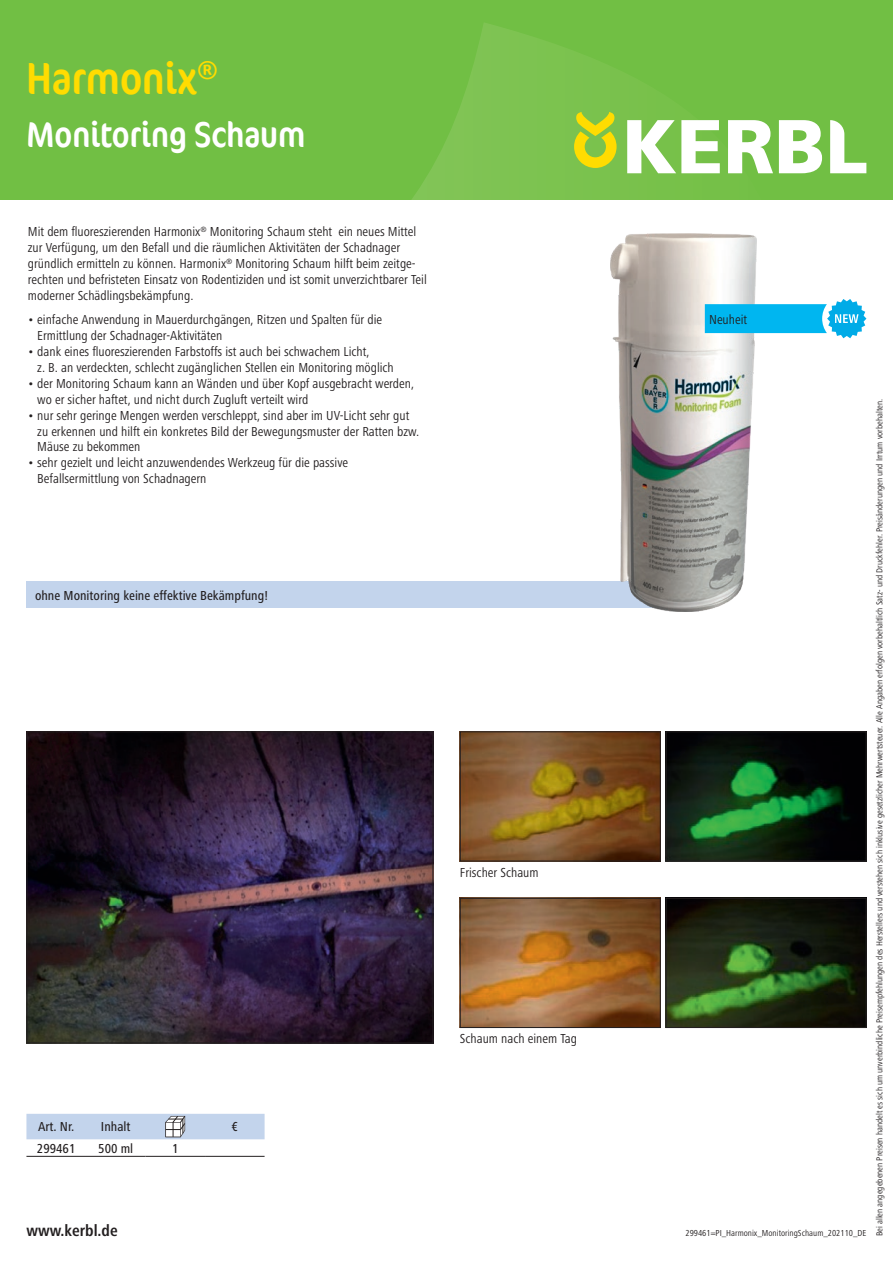
<style>
.page{position:relative;width:893px;height:1263px;background:#fff}
.page>*{position:absolute;margin:0;border:0;box-sizing:border-box;transform-origin:0 0}
.t1{font:condensed 45px "Cocon Offc Pro";color:#ffdc01}
.t2{font:condensed 36px "Cocon Offc Pro";color:#fff}
.t3{font:700 condensed 16.5px "Frutiger Next LTW1 G";color:#231f20}
.t4{font:condensed 13.5px/15.9px "Frutiger Next LTW1 G";color:#231f20}
.t5{font:500 condensed 13.5px "Frutiger Next LTW1 G";color:#231f20}
.t6{font:condensed 9px "Frutiger Next LTW1 G";color:#231f20}
</style>
<div class="page">
<div style="left:0;top:0;width:893px;height:200px;background:#71bf44"></div>
<svg style="left:412px;top:23px;width:394px;height:177px"></svg>
<svg style="left:574px;top:112px;width:43px;height:56px"></svg>
<svg style="left:627px;top:120px;width:93px;height:53px"></svg>
<svg style="left:728px;top:120px;width:45px;height:53px"></svg>
<svg style="left:779px;top:120px;width:43px;height:53px"></svg>
<svg style="left:830px;top:120px;width:36px;height:53px"></svg>
<div style="left:26px;top:581px;width:658px;height:27px;background:#c3d4ec"></div>
<hr style="left:26px;top:1156px;width:60px;height:1px;background:#231f20">
<hr style="left:86px;top:1156px;width:60px;height:1px;background:#231f20">
<hr style="left:146px;top:1156px;width:59px;height:1px;background:#231f20">
<hr style="left:205px;top:1156px;width:60px;height:1px;background:#231f20">
<svg style="left:26px;top:1114px;width:239px;height:25px;background:#c2d1e8"></svg>
<img style="left:462px;top:733px;width:197px;height:126px">
<div style="left:460px;top:731px;width:201px;height:130px;border:1px solid #231f20"></div>
<img style="left:462px;top:900px;width:197px;height:126px">
<div style="left:460px;top:898px;width:201px;height:130px;border:1px solid #231f20"></div>
<img style="left:668px;top:733px;width:196px;height:126px">
<div style="left:666px;top:731px;width:200px;height:130px;border:1px solid #231f20"></div>
<img style="left:668px;top:900px;width:196px;height:126px">
<div style="left:666px;top:898px;width:200px;height:130px;border:1px solid #231f20"></div>
<img style="left:29px;top:733px;width:402px;height:308px">
<div style="left:27px;top:731px;width:406px;height:312px;border:1px solid #231f20"></div>
<img style="left:610px;top:234px;width:147px;height:378px">
<svg style="left:705px;top:299px;width:161px;height:39px"></svg>
<h1 class="t1" style="left:27px;top:47px;width:193px">Harmonix<sup>®</sup></h1>
<h2 class="t2" style="left:27px;top:110px;width:281px">Monitoring Schaum</h2>
<p class="t4" style="left:28px;top:224px;width:400px">Mit dem fluoreszierenden Harmonix<sup>®</sup> Monitoring Schaum steht ein neues Mittel zur Verfügung, um den Befall und die räumlichen Aktivitäten der Schadnager gründlich ermitteln zu können. Harmonix<sup>®</sup> Monitoring Schaum hilft beim zeitge&shy;rechten und befristeten Einsatz von Rodentiziden und ist somit unverzichtbarer Teil moderner Schädlingsbekämpfung.</p>
<p class="t4" style="left:37px;top:311px;width:346px;text-indent:-9px">• einfache Anwendung in Mauerdurchgängen, Ritzen und Spalten für die<br>Ermittlung der Schadnager-Aktivitäten</p>
<p class="t4" style="left:37px;top:343px;width:358px;text-indent:-9px">• dank eines fluoreszierenden Farbstoffs ist auch bei schwachem Licht,<br>z. B. an verdeckten, schlecht zugänglichen Stellen ein Monitoring möglich</p>
<p class="t4" style="left:37px;top:375px;width:378px;text-indent:-9px">• der Monitoring Schaum kann an Wänden und über Kopf ausgebracht werden, wo er sicher haftet, und nicht durch Zugluft verteilt wird</p>
<p class="t4" style="left:37px;top:407px;width:383px;text-indent:-9px">• nur sehr geringe Mengen werden verschleppt, sind aber im UV-Licht sehr gut zu erkennen und hilft ein konkretes Bild der Bewegungsmuster der Ratten bzw.<br>Mäuse zu bekommen</p>
<p class="t4" style="left:37px;top:455px;width:312px;text-indent:-9px">• sehr gezielt und leicht anzuwendendes Werkzeug für die passive<br>Befallsermittlung von Schadnagern</p>
<p class="t5" style="left:35px;top:587px;width:234px">ohne Monitoring keine effektive Bekämpfung!</p>
<p class="t5" style="left:38px;top:1119px;width:38px">Art. Nr.</p>
<p class="t5" style="left:101px;top:1119px;width:31px">Inhalt</p>
<p class="t5" style="left:232px;top:1119px;width:8px">€</p>
<p class="t5" style="left:37px;top:1140px;width:40px">299461</p>
<p class="t5" style="left:98px;top:1140px;width:36px">500 ml</p>
<p class="t5" style="left:172px;top:1140px;width:8px">1</p>
<p class="t3" style="left:27px;top:1221px;width:93px">www.kerbl.de</p>
<p class="t4" style="left:460px;top:864px;width:80px">Frischer Schaum</p>
<p class="t4" style="left:460px;top:1031px;width:119px">Schaum nach einem Tag</p>
<p class="t4" style="left:709px;top:311px;width:40px">Neuheit</p>
<p class="t6" style="left:686px;top:1228px;width:182px">299461=PI_Harmonix_MonitoringSchaum_202110_DE</p>
<p class="t6" style="left:874px;top:1236px;width:839px;rotate:-90deg">Bei allen angegebenen Preisen handelt es sich um unverbindliche Preisempfehlungen des Herstellers und verstehen sich inklusive gesetzlicher Mehrwertsteuer. Alle Angaben erfolgen vorbehaltlich Satz- und Druckfehler. Preisänderungen und Irrtum vorbehalten.</p>
</div>
